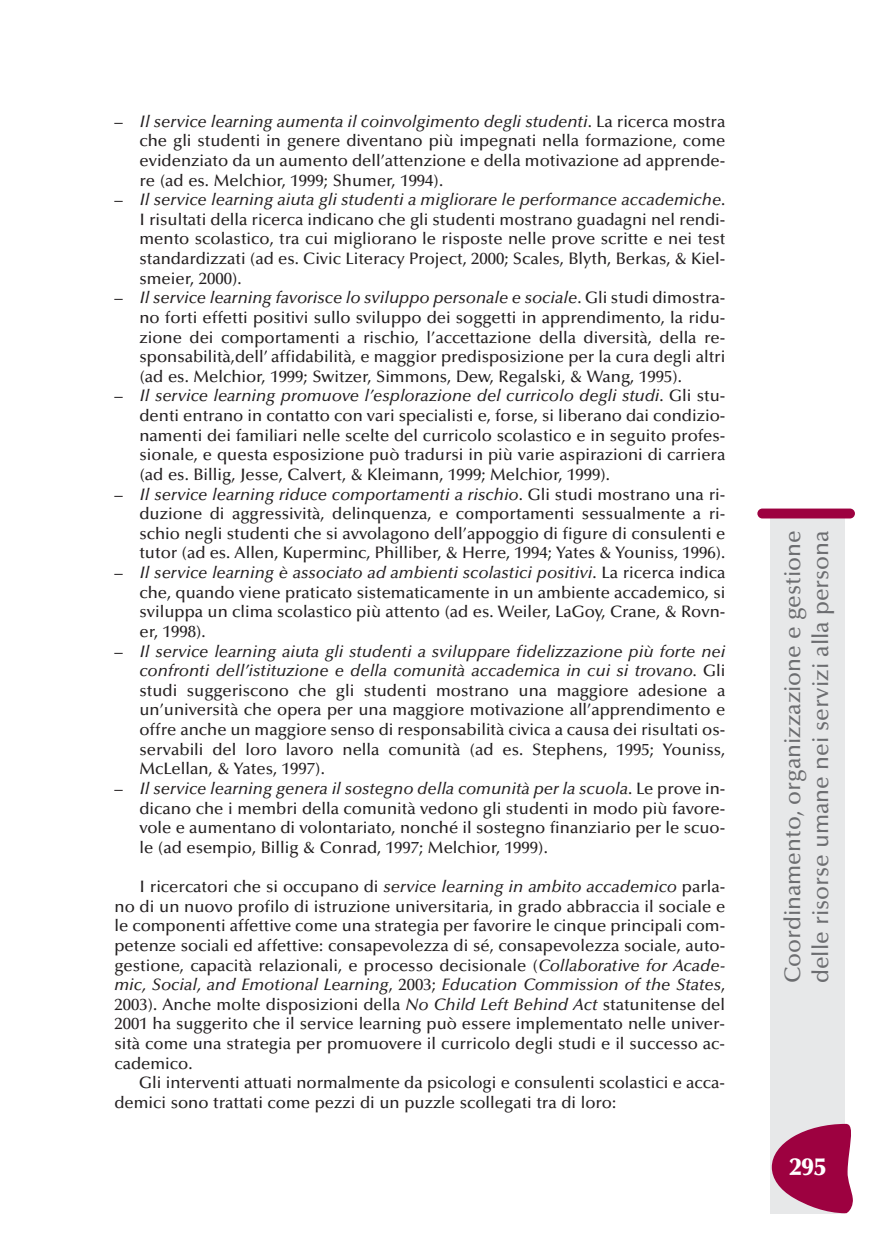
<style>
.page{position:relative;width:869px;height:1241px;background:#fff}
.page>*{position:absolute;margin:0;border:0;box-sizing:border-box;transform-origin:0 0}
.t1{font:900 24.5px "Optima";color:#fff}
.t2{font:500 22.75px/28px "Optima";color:#6c6d70}
.t3{font:500 16.62px/19.6px "Optima";color:#231f20;text-align:justify}
.s1{font-style:italic}
</style>
<div class="page">
<div style="left:770px;top:516px;width:74px;height:697px;background:#e7e8e9"></div>
<div style="left:757px;top:508px;width:97px;height:10px;background:#9d0140;border-radius:5px"></div>
<svg style="left:771px;top:1123px;width:82px;height:89px"></svg>
<p class="t3" style="left:139px;top:113px;width:587px;text-indent:-25px">– <span class="s1">Il service learning aumenta il coinvolgimento degli studenti</span>. La ricerca mostra che gli studenti in genere diventano più impegnati nella formazione, come evidenziato da un aumento dell’attenzione e della motivazione ad apprende&shy;re (ad es. Melchior, 1999; Shumer, 1994).</p>
<p class="t3" style="left:139px;top:191px;width:587px;text-indent:-25px">– <span class="s1">Il service learning aiuta gli studenti a migliorare le performance accademiche</span>.<br>I risultati della ricerca indicano che gli studenti mostrano guadagni nel rendi&shy;mento scolastico, tra cui migliorano le risposte nelle prove scritte e nei test standardizzati (ad es. Civic Literacy Project, 2000; Scales, Blyth, Berkas, &amp; Kiel&shy;smeier, 2000).</p>
<p class="t3" style="left:139px;top:289px;width:587px;text-indent:-25px">– <span class="s1">Il service learning favorisce lo sviluppo personale e sociale</span>. Gli studi dimostra&shy;no forti effetti positivi sullo sviluppo dei soggetti in apprendimento, la ridu&shy;zione dei comportamenti a rischio, l’accettazione della diversità, della re&shy;sponsabilità,dell’ affidabilità, e maggior predisposizione per la cura degli altri (ad es. Melchior, 1999; Switzer, Simmons, Dew, Regalski, &amp; Wang, 1995).</p>
<p class="t3" style="left:139px;top:387px;width:587px;text-indent:-25px">– <span class="s1">Il service learning promuove l’esplorazione del curricolo degli studi</span>. Gli stu&shy;denti entrano in contatto con vari specialisti e, forse, si liberano dai condizio&shy;namenti dei familiari nelle scelte del curricolo scolastico e in seguito profes&shy;sionale, e questa esposizione può tradursi in più varie aspirazioni di carriera (ad es. Billig, Jesse, Calvert, &amp; Kleimann, 1999; Melchior, 1999).</p>
<p class="t3" style="left:139px;top:486px;width:587px;text-indent:-25px">– <span class="s1">Il service learning riduce comportamenti a rischio</span>. Gli studi mostrano una ri&shy;duzione di aggressività, delinquenza, e comportamenti sessualmente a ri&shy;schio negli studenti che si avvolagono dell’appoggio di figure di consulenti e tutor (ad es. Allen, Kuperminc, Philliber, &amp; Herre, 1994; Yates &amp; Youniss, 1996).</p>
<p class="t3" style="left:139px;top:564px;width:587px;text-indent:-25px">– <span class="s1">Il service learning è associato ad ambienti scolastici positivi</span>. La ricerca indica che, quando viene praticato sistematicamente in un ambiente accademico, si sviluppa un clima scolastico più attento (ad es. Weiler, LaGoy, Crane, &amp; Rovn&shy;er, 1998).</p>
<p class="t3" style="left:139px;top:642px;width:587px;text-indent:-25px">– <span class="s1">Il service learning aiuta gli studenti a sviluppare fidelizzazione più forte nei confronti dell’istituzione e della comunità accademica in cui si trovano.</span> Gli studi suggeriscono che gli studenti mostrano una maggiore adesione a un’università che opera per una maggiore motivazione all’apprendimento e offre anche un maggiore senso di responsabilità civica a causa dei risultati os&shy;servabili del loro lavoro nella comunità (ad es. Stephens, 1995; Youniss, McLellan, &amp; Yates, 1997).</p>
<p class="t3" style="left:139px;top:780px;width:587px;text-indent:-25px">– <span class="s1">Il service learning genera il sostegno della comunità per la scuola</span>. Le prove in&shy;dicano che i membri della comunità vedono gli studenti in modo più favore&shy;vole e aumentano di volontariato, nonché il sostegno finanziario per le scuo&shy;le (ad esempio, Billig &amp; Conrad, 1997; Melchior, 1999).</p>
<p class="t3" style="left:114px;top:878px;width:612px;text-indent:25px">I ricercatori che si occupano di <span class="s1">service learning in ambito accademico</span> parla&shy;no di un nuovo profilo di istruzione universitaria, in grado abbraccia il sociale e le componenti affettive come una strategia per favorire le cinque principali com&shy;petenze sociali ed affettive: consapevolezza di sé, consapevolezza sociale, auto&shy;gestione, capacità relazionali, e processo decisionale (<span class="s1">Collaborative for Acade&shy;mic, Social, and Emotional Learning</span>, 2003; <span class="s1">Education Commission of the States</span>, 2003). Anche molte disposizioni della <span class="s1">No Child Left Behind Act</span> statunitense del 2001 ha suggerito che il service learning può essere implementato nelle univer&shy;sità come una strategia per promuovere il curricolo degli studi e il successo ac&shy;cademico.</p>
<p class="t3" style="left:114px;top:1074px;width:612px;text-indent:25px">Gli interventi attuati normalmente da psicologi e consulenti scolastici e acca&shy;demici sono trattati come pezzi di un puzzle scollegati tra di loro:</p>
<h2 class="t2" style="left:780px;top:983px;width:454px;rotate:-90deg">Coordinamento, organizzazione e gestione delle risorse umane nei servizi alla persona</h2>
<h1 class="t1" style="left:789px;top:1156px;width:38px">295</h1>
</div>
